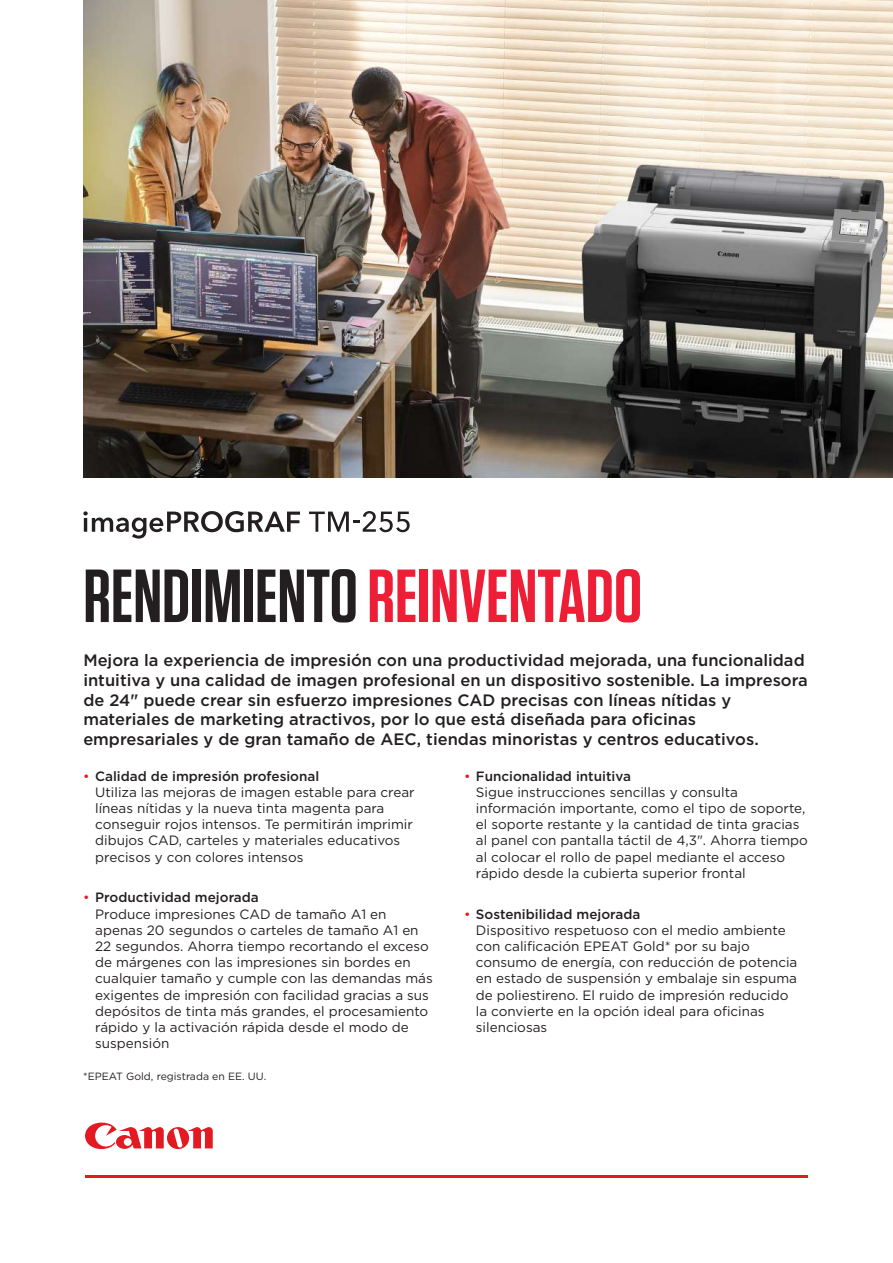
<style>
.page{position:relative;width:893px;height:1263px;background:#fff}
.page>*{position:absolute;margin:0;border:0;box-sizing:border-box;transform-origin:0 0}
.t1{font:600 75px "Tungsten";color:#231f20}
.t2{font:500 16.5px/19.8px "Gotham";color:#231f20}
.t3{font:13.5px/16.2px "Gotham";color:#231f20}
.t4{font:10.5px "Gotham";color:#231f20}
.s1{color:#ed1e36}
.s2{color:#e21a21}
.s3{font-weight:500}
</style>
<div class="page">
<svg style="left:85px;top:1122px;width:128px;height:28px"></svg>
<hr style="left:85px;top:1175px;width:723px;height:3px;background:#e21a21">
<img style="left:83px;top:0;width:810px;height:478px">
<svg style="left:83px;top:511px;width:217px;height:28px"></svg>
<svg style="left:309px;top:511px;width:101px;height:21px"></svg>
<h1 class="t1" style="left:83px;top:556px;width:560px">RENDIMIENTO<span class="s1">REINVENTADO</span></h1>
<p class="t2" style="left:83px;top:650px;width:726px">Mejora la experiencia de impresión con una productividad mejorada, una funcionalidad intuitiva y una calidad de imagen profesional en un dispositivo sostenible. La impresora de 24" puede crear sin esfuerzo impresiones CAD precisas con líneas nítidas y materiales de marketing atractivos, por lo que está diseñada para oficinas empresariales y de gran tamaño de AEC, tiendas minoristas y centros educativos.</p>
<p class="t3" style="left:95px;top:767px;width:321px;text-indent:-12px"><span class="s2">•</span> <span class="s3">Calidad de impresión profesional<br></span>Utiliza las mejoras de imagen estable para crear líneas nítidas y la nueva tinta magenta para conseguir rojos intensos. Te permitirán imprimir dibujos CAD, carteles y materiales educativos precisos y con colores intensos</p>
<p class="t3" style="left:95px;top:889px;width:339px;text-indent:-12px"><span class="s2">•</span> <span class="s3">Productividad mejorada<br></span>Produce impresiones CAD de tamaño A1 en apenas 20 segundos o carteles de tamaño A1 en 22 segundos. Ahorra tiempo recortando el exceso de márgenes con las impresiones sin bordes en cualquier tamaño y cumple con las demandas más exigentes de impresión con facilidad gracias a sus depósitos de tinta más grandes, el procesamiento rápido y la activación rápida desde el modo de suspensión</p>
<p class="t4" style="left:83px;top:1069px;width:184px">*EPEAT Gold, registrada en EE. UU.</p>
<p class="t3" style="left:476px;top:767px;width:333px;text-indent:-12px"><span class="s2">•</span> <span class="s3">Funcionalidad intuitiva<br></span>Sigue instrucciones sencillas y consulta información importante, como el tipo de soporte, el soporte restante y la cantidad de tinta gracias al panel con pantalla táctil de 4,3". Ahorra tiempo al colocar el rollo de papel mediante el acceso rápido desde la cubierta superior frontal</p>
<p class="t3" style="left:476px;top:905px;width:323px;text-indent:-12px"><span class="s2">•</span> <span class="s3">Sostenibilidad mejorada<br></span>Dispositivo respetuoso con el medio ambiente con calificación EPEAT Gold* por su bajo consumo de energía, con reducción de potencia en estado de suspensión y embalaje sin espuma de poliestireno. El ruido de impresión reducido la convierte en la opción ideal para oficinas silenciosas</p>
</div>
